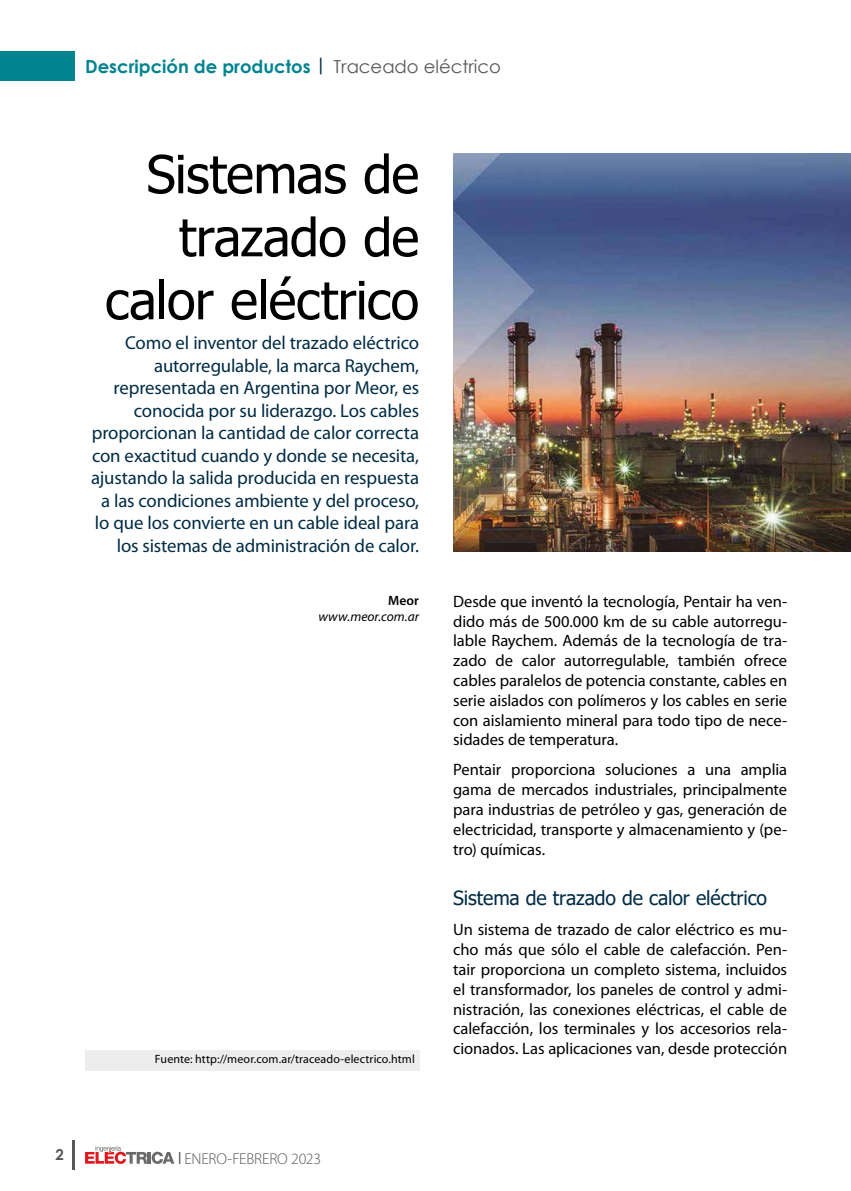
<style>
.page{position:relative;width:851px;height:1191px;background:#fff}
.page>*{position:absolute;margin:0;border:0;box-sizing:border-box;transform-origin:0 0}
.t1{font:52.5px/63px "Tahoma";letter-spacing:-.015em;color:#000;text-align:right}
.t2{font:19.5px "Tahoma";letter-spacing:-.005em;color:#002c46}
.t3{font:18.75px/22.5px "Myriad Pro";letter-spacing:-.005em;color:#002c46;text-align:right}
.t4{font:700 18px "Century Gothic";color:#008490}
.t5{font:16.5px/19.8px "Myriad Pro";letter-spacing:-.005em;color:#000;text-align:justify}
.t6{font:300 15.75px "Myriad Pro";letter-spacing:-.015em;color:#575756}
.t7{font:700 15px "Century Gothic";color:#575756}
.t8{font:italic 13.5px "Myriad Pro";letter-spacing:.005em;color:#000}
.t9{font:600 13.5px "Myriad Pro";color:#000}
.t10{font:12px "Myriad Pro";letter-spacing:.01em;color:#000}
.s1{color:#002c46}
.s2{font-weight:400;color:#575756}
</style>
<div class="page">
<hr style="left:72px;top:1140px;width:2px;height:29px;background:#575756">
<svg style="left:85px;top:1145px;width:89px;height:19px"></svg>
<div style="left:0;top:51px;width:74px;height:30px;background:#008490"></div>
<div style="left:85px;top:1050px;width:334px;height:20px;background:#ededed"></div>
<img style="left:453px;top:153px;width:397px;height:399px">
<p class="t4" style="left:85px;top:52px;width:417px">Descripción de productos <span class="s1">|</span> <span class="s2">Traceado eléctrico</span></p>
<h1 class="t1" style="left:105px;top:146px;width:315px">Sistemas de trazado de calor eléctrico</h1>
<p class="t3" style="left:91px;top:332px;width:329px">Como el inventor del trazado eléctrico autorregulable, la marca Raychem, representada en Argentina por Meor, es conocida por su liderazgo. Los cables proporcionan la cantidad de calor correcta con exactitud cuando y donde se necesita, ajustando la salida producida en respuesta a las condiciones ambiente y del proceso, lo que los convierte en un cable ideal para los sistemas de administración de calor.</p>
<p class="t9" style="left:388px;top:592px;width:32px">Meor</p>
<p class="t8" style="left:318px;top:609px;width:102px">www.meor.com.ar</p>
<p class="t10" style="left:155px;top:1052px;width:261px">Fuente: http://meor.com.ar/traceado-electrico.html</p>
<p class="t7" style="left:55px;top:1143px;width:10px">2</p>
<p class="t6" style="left:178px;top:1149px;width:144px"><sup>|</sup> ENERO-FEBRERO 2023</p>
<p class="t5" style="left:453px;top:592px;width:335px">Desde que inventó la tecnología, Pentair ha ven&shy;dido más de 500.000 km de su cable autorregu&shy;lable Raychem. Además de la tecnología de tra&shy;zado de calor autorregulable, también ofrece cables paralelos de potencia constante, cables en serie aislados con polímeros y los cables en serie con aislamiento mineral para todo tipo de nece&shy;sidades de temperatura.</p>
<p class="t5" style="left:453px;top:760px;width:335px">Pentair proporciona soluciones a una amplia gama de mercados industriales, principalmente para industrias de petróleo y gas, generación de electricidad, transporte y almacenamiento y (pe&shy;tro) químicas.</p>
<p class="t2" style="left:453px;top:885px;width:315px">Sistema de trazado de calor eléctrico</p>
<p class="t5" style="left:453px;top:920px;width:335px">Un sistema de trazado de calor eléctrico es mu&shy;cho más que sólo el cable de calefacción. Pen&shy;tair proporciona un completo sistema, incluidos el transformador, los paneles de control y admi&shy;nistración, las conexiones eléctricas, el cable de calefacción, los terminales y los accesorios rela&shy;cionados. Las aplicaciones van, desde protección</p>
</div>
